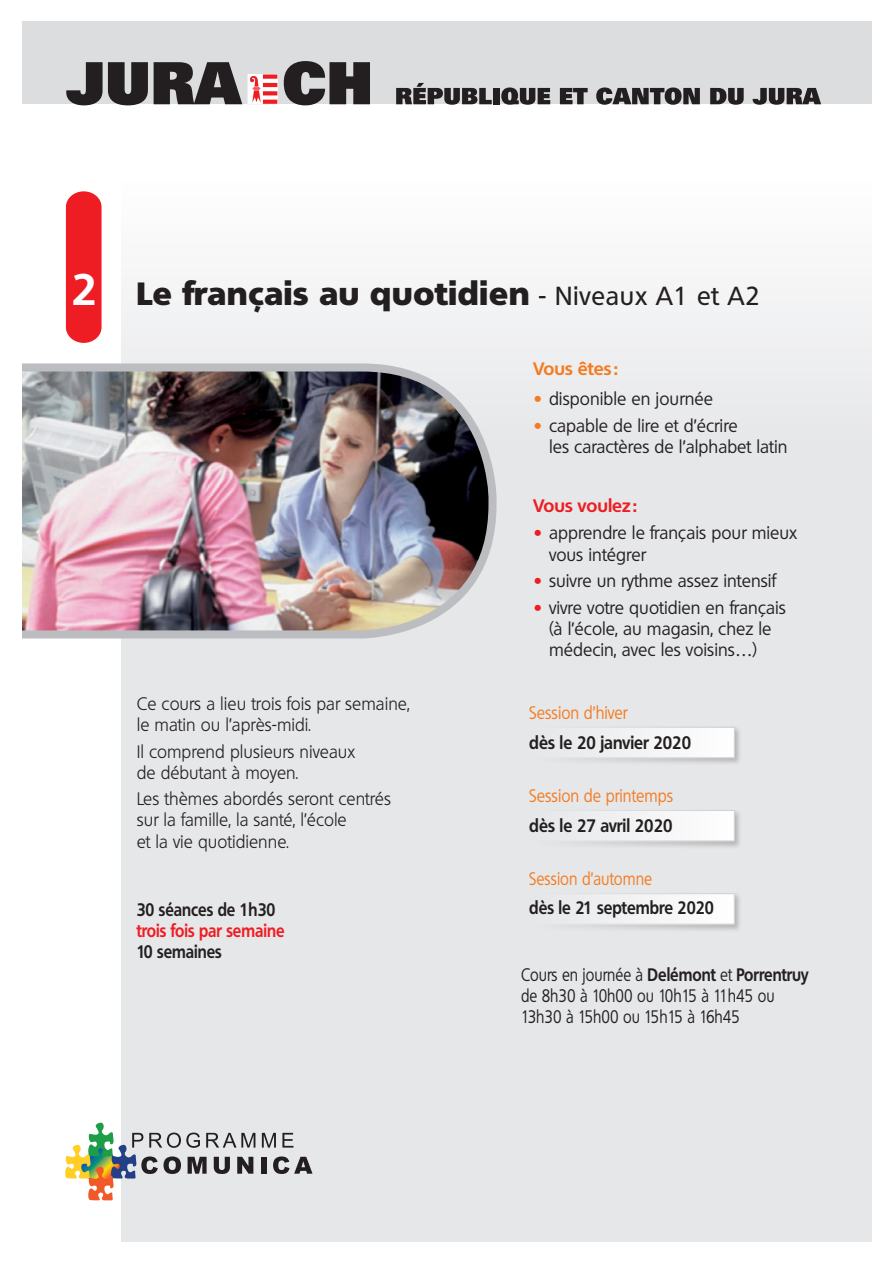
<style>
.page{position:relative;width:893px;height:1263px;background:#fff}
.page>*{position:absolute;margin:0;border:0;box-sizing:border-box;transform-origin:0 0}
.t1{font:700 42.9px "Quebec";color:#fff}
.t2{font:800 31.2px "Quebec";letter-spacing:.03em;color:#231f20}
.t3{font:17.55px/21px "Quebec";color:#231f20}
.t4{font:300 17.55px/21px "Quebec";color:#231f20}
.t5{font:17.55px/21px "Quebec";color:#231f20;scale:.85 1}
.t6{font:700 17.55px "Quebec";color:#231f20;scale:.9 1}
.t7{font:17.55px "Quebec";color:#f47b21;scale:.9 1}
.t8{font:700 17.55px "Quebec";color:#231f20;scale:.85 1}
.t9{font:700 17.55px "Quebec";color:#231f20;scale:.87 1}
.t10{font:700 17.55px "Quebec";color:#ee1d23;scale:.85 1}
.t11{font:17.55px "Quebec";color:#f47b21;scale:.87 1}
.t12{font:700 17.55px "Quebec";color:#ee1d23}
.t13{font:700 17.55px "Quebec";color:#f47b21}
.s1{font-weight:500;font-size:25.35px}
.s2{font-family:"Frutiger";font-weight:300;font-stretch:condensed;color:#f47b21}
.s3{font-family:"Frutiger";font-weight:300;font-stretch:condensed;color:#ee1d23}
.s4{font-weight:700}
</style>
<div class="page">
<div style="left:121px;top:180px;width:751px;height:1062px;background:#e6e7e9"></div>
<div style="left:18px;top:21px;width:854px;height:158px;background:#dcdddf"></div>
<div style="left:18px;top:104px;width:854px;height:75px;background:#fff"></div>
<svg style="left:66px;top:62px;width:82px;height:43px"></svg>
<svg style="left:154px;top:62px;width:88px;height:42px"></svg>
<svg style="left:283px;top:61px;width:87px;height:44px"></svg>
<svg style="left:396px;top:83px;width:96px;height:22px"></svg>
<div style="left:493px;top:88px;width:7px;height:16px;background:#231f20"></div>
<svg style="left:501px;top:87px;width:49px;height:18px"></svg>
<svg style="left:560px;top:88px;width:28px;height:16px"></svg>
<svg style="left:596px;top:87px;width:104px;height:18px"></svg>
<svg style="left:710px;top:88px;width:34px;height:17px"></svg>
<svg style="left:753px;top:88px;width:68px;height:17px"></svg>
<svg style="left:261px;top:76px;width:15px;height:26px"></svg>
<div style="left:248px;top:74px;width:30px;height:30px;border:1px solid #fff"></div>
<hr style="left:263px;top:83px;width:14px;height:4px;background:#ee1d23">
<svg style="left:263px;top:91px;width:14px;height:4px"></svg>
<svg style="left:263px;top:100px;width:14px;height:4px"></svg>
<svg style="left:263px;top:75px;width:14px;height:4px"></svg>
<svg style="left:250px;top:76px;width:11px;height:27px"></svg>
<img style="left:22px;top:363px;width:475px;height:275px">
<div style="left:512px;top:808px;width:231px;height:41px;background:#231f20;opacity:.25"></div>
<div style="left:514px;top:810px;width:221px;height:31px;background:#f1f1f2;border:1px solid #d1d2d4"></div>
<div style="left:512px;top:725px;width:231px;height:41px;background:#231f20;opacity:.25"></div>
<div style="left:514px;top:727px;width:221px;height:31px;background:#f1f1f2;border:1px solid #d1d2d4"></div>
<div style="left:512px;top:891px;width:231px;height:41px;background:#231f20;opacity:.25"></div>
<div style="left:514px;top:893px;width:221px;height:31px;background:#f1f1f2;border:1px solid #d1d2d4"></div>
<svg style="left:66px;top:191px;width:36px;height:152px"></svg>
<div style="left:0;top:13px;width:21px;height:1238px;background:#fff"></div>
<svg style="left:262px;top:1133px;width:14px;height:14px"></svg>
<svg style="left:282px;top:1133px;width:11px;height:14px"></svg>
<svg style="left:65px;top:1122px;width:190px;height:79px"></svg>
<div style="left:261px;top:1157px;width:5px;height:17px;background:#231f20"></div>
<svg style="left:273px;top:1156px;width:40px;height:18px"></svg>
<h1 class="t1" style="left:71px;top:261px;width:27px">2</h1>
<h2 class="t2" style="left:137px;top:273px;width:624px">Le français au quotidien <span class="s1">- Niveaux A1 et A2</span></h2>
<p class="t13" style="left:533px;top:357px;width:86px">Vous êtes :</p>
<p class="t3" style="left:533px;top:389px;width:181px"><span class="s2">•</span> disponible en journée</p>
<p class="t3" style="left:549px;top:415px;width:240px;text-indent:-16px"><span class="s2">•</span> capable de lire et d’écrire<br>les caractères de l’alphabet latin</p>
<p class="t12" style="left:533px;top:494px;width:105px">Vous voulez :</p>
<p class="t4" style="left:137px;top:693px;width:274px">Ce cours a lieu trois fois par semaine, le matin ou l’après-midi.</p>
<p class="t4" style="left:137px;top:741px;width:220px">Il comprend plusieurs niveaux de débutant à moyen.</p>
<p class="t4" style="left:137px;top:789px;width:256px">Les thèmes abordés seront centrés sur la famille, la santé, l’école<br>et la vie quotidienne.</p>
<p class="t8" style="left:137px;top:898px;width:165px">30 séances de 1h30</p>
<p class="t10" style="left:137px;top:919px;width:175px">trois fois par semaine</p>
<p class="t8" style="left:137px;top:940px;width:102px">10 semaines</p>
<p class="t3" style="left:549px;top:523px;width:250px;text-indent:-16px"><span class="s3">•</span> apprendre le français pour mieux vous intégrer</p>
<p class="t3" style="left:533px;top:570px;width:244px"><span class="s3">•</span> suivre un rythme assez intensif</p>
<p class="t3" style="left:549px;top:597px;width:239px;text-indent:-16px"><span class="s3">•</span> vivre votre quotidien en français (à l’école, au magasin, chez le médecin, avec les voisins…)</p>
<p class="t7" style="left:529px;top:701px;width:111px">Session d’hiver</p>
<p class="t6" style="left:529px;top:731px;width:181px">dès le 20 janvier 2020</p>
<p class="t7" style="left:529px;top:785px;width:161px">Session de printemps</p>
<p class="t6" style="left:529px;top:814px;width:161px">dès le 27 avril 2020</p>
<p class="t11" style="left:529px;top:867px;width:143px">Session d’automne</p>
<p class="t9" style="left:529px;top:896px;width:214px">dès le 21 septembre 2020</p>
<p class="t5" style="left:521px;top:964px;width:340px">Cours en journée à <span class="s4">Delémont</span> et <span class="s4">Porrentruy </span>de 8h30 à 10h00 ou 10h15 à 11h45 ou<br>13h30 à 15h00 ou 15h15 à 16h45</p>
</div>
